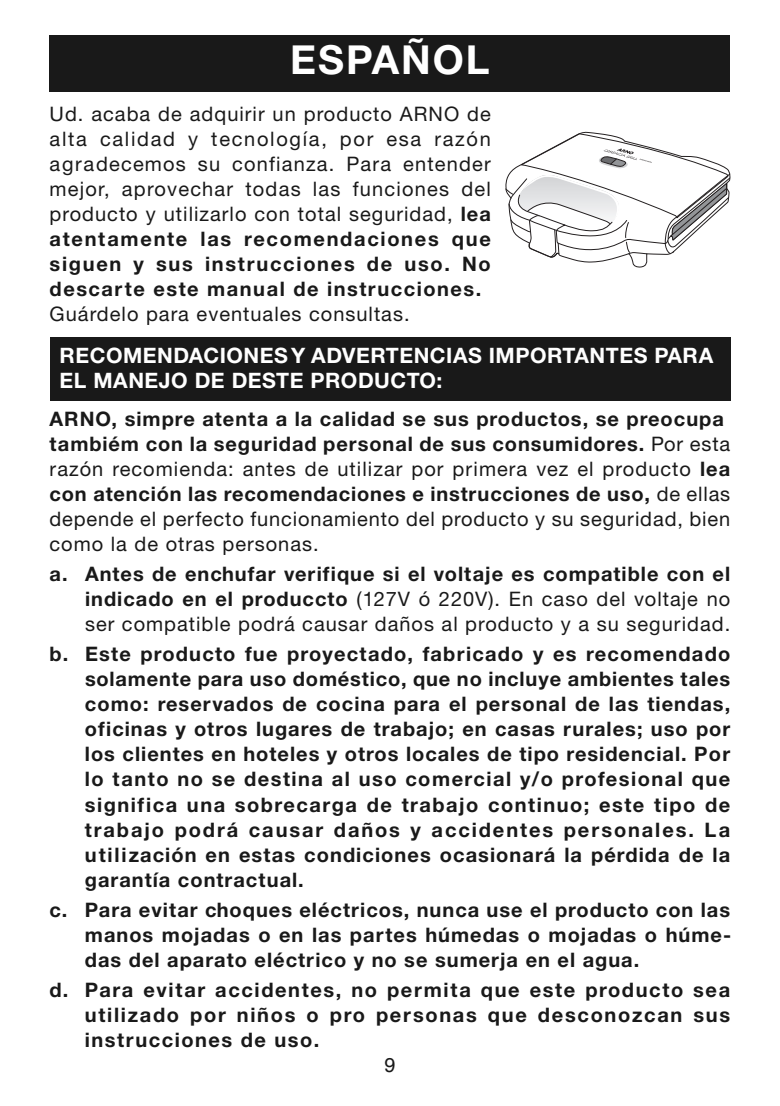
<style>
.page{position:relative;width:780px;height:1106px;background:#fff}
.page>*{position:absolute;margin:0;border:0;box-sizing:border-box;transform-origin:0 0}
.t1{font:700 40px "Helvetica Neue CE";letter-spacing:.05em;color:#fff}
.t2{font:700 21.25px/25px "Helvetica Neue CE";letter-spacing:.025em;color:#fff}
.t3{font:700 20px/25px "Helvetica Neue CE";letter-spacing:.05em;color:#191919;text-align:justify}
.t4{font:20px/25px "Helvetica Neue";letter-spacing:.05em;color:#191919;text-align:justify}
.t5{font:20px/25px "Helvetica Neue CE";letter-spacing:.05em;color:#191919;text-align:justify}
.t6{font:20px "Helvetica";color:#191919}
.s1{font-family:"Helvetica Neue CE";font-weight:700}
.s2{font-weight:400}
.s3{font-weight:700}
</style>
<div class="page">
<div style="left:50px;top:35px;width:680px;height:57px;background:#191919"></div>
<svg style="left:505px;top:132px;width:225px;height:135px"></svg>
<div style="left:50px;top:337px;width:680px;height:64px;background:#191919"></div>
<h1 class="t1" style="left:290px;top:46px;width:201px">ESPAÑOL</h1>
<p class="t4" style="left:50px;top:103px;width:442px">Ud. acaba de adquirir un producto ARNO de alta calidad y tecnología, por esa razón agradecemos su confianza. Para entender mejor, aprovechar todas las funciones del producto y utilizarlo con total seguridad, <span class="s1">lea</span></p>
<p class="t3" style="left:50px;top:228px;width:442px">atentamente las recomendaciones que siguen y sus instrucciones de uso. No descarte este manual de instrucciones.</p>
<p class="t4" style="left:50px;top:303px;width:361px">Guárdelo para eventuales consultas.</p>
<p class="t2" style="left:60px;top:344px;width:655px">RECOMENDACIONESY ADVERTENCIAS IMPORTANTES PARA<br>EL MANEJO DE DESTE PRODUCTO:</p>
<p class="t3" style="left:50px;top:408px;width:682px;text-align:left">ARNO, simpre atenta a la calidad se sus productos, se preocupa tambiém con la seguridad personal de sus consumidores. <span class="s2">Por esta razón recomienda: antes de utilizar por primera vez el producto</span> lea con atención las recomendaciones e instrucciones de uso, <span class="s2">de ellas depende el perfecto funcionamiento del producto y su seguridad, bien como la de otras personas.</span></p>
<p class="t5" style="left:85px;top:563px;width:646px;text-indent:-35px"><span class="s3">a. Antes de enchufar verifique si el voltaje es compatible con el indicado en el produccto</span> (127V ó 220V). En caso del voltaje no ser compatible podrá causar daños al producto y a su seguridad.</p>
<p class="t3" style="left:85px;top:643px;width:646px;text-indent:-35px">b. Este producto fue proyectado, fabricado y es recomendado solamente para uso doméstico, que no incluye ambientes tales como: reservados de cocina para el personal de las tiendas, oficinas y otros lugares de trabajo; en casas rurales; uso por los clientes en hoteles y otros locales de tipo residencial. Por lo tanto no se destina al uso comercial y/o profesional que significa una sobrecarga de trabajo continuo; este tipo de trabajo podrá causar daños y accidentes personales. La utilización en estas condiciones ocasionará la pérdida de la garantía contractual.</p>
<p class="t3" style="left:85px;top:898px;width:647px;text-indent:-35px">c. Para evitar choques eléctricos, nunca use el producto con las manos mojadas o en las partes húmedas o mojadas o húme&shy;das del aparato eléctrico y no se sumerja en el agua.</p>
<p class="t3" style="left:85px;top:978px;width:646px;text-indent:-35px">d. Para evitar accidentes, no permita que este producto sea utilizado por niños o pro personas que desconozcan sus instrucciones de uso.</p>
<p class="t6" style="left:384px;top:1056px;width:13px">9</p>
</div>
